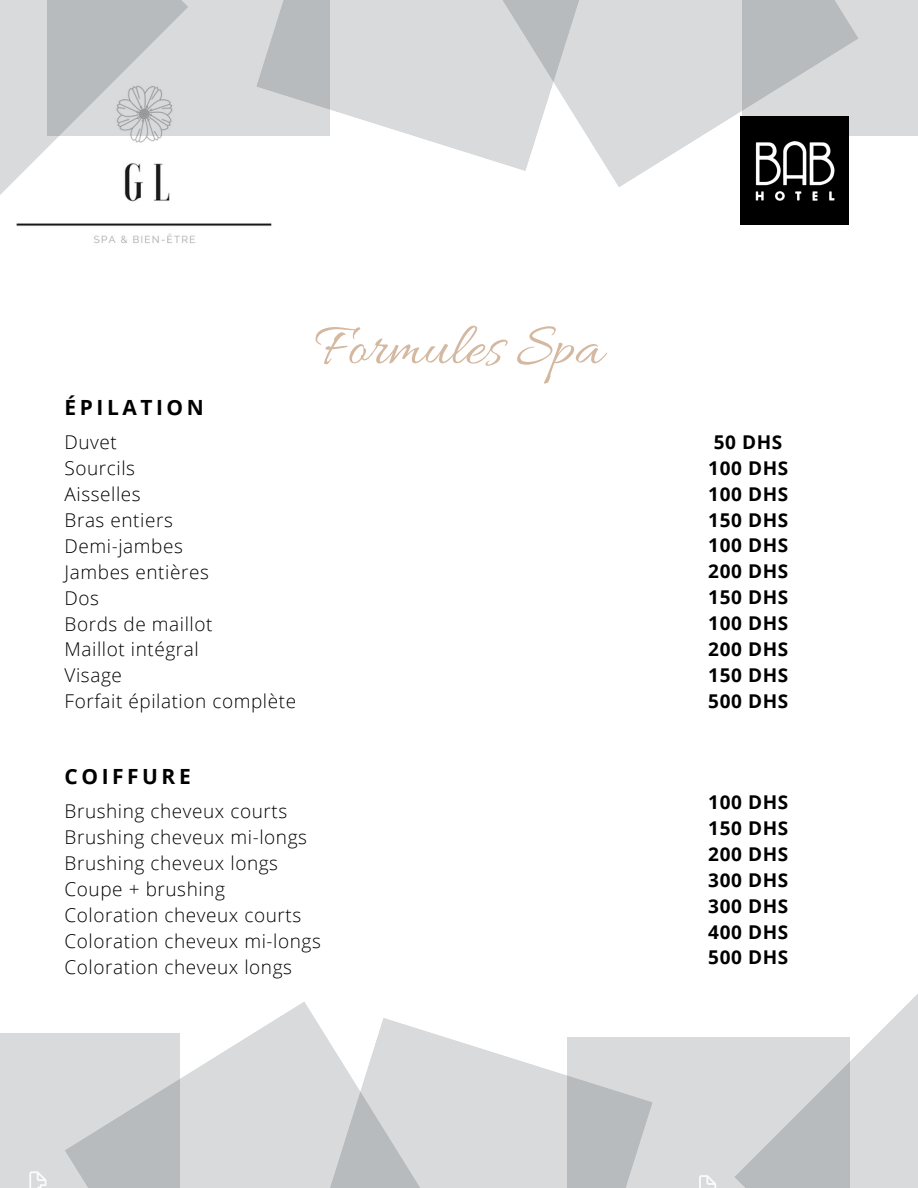
<style>
.page{position:relative;width:918px;height:1188px;background:#fff}
.page>*{position:absolute;margin:0;border:0;box-sizing:border-box;transform-origin:0 0}
.t1{font:61.2px "Allura";color:#d4b8a0}
.t2{font:700 21px "Open Sans";letter-spacing:.17em;color:#000}
.t3{font:300 19.05px "Open Sans";letter-spacing:.03em;color:#000}
.t4{font:700 19.05px "Open Sans";letter-spacing:.03em;color:#000}
</style>
<div class="page">
<div style="left:0;top:1033px;width:180px;height:155px;background:#d8dadb"></div>
<svg style="left:29px;top:1171px;width:18px;height:17px"></svg>
<svg style="left:65px;top:1002px;width:249px;height:186px;fill:#d8dadb"></svg>
<svg style="left:293px;top:1018px;width:274px;height:170px;fill:#d8dadb"></svg>
<svg style="left:567px;top:1037px;width:167px;height:151px;background:#ced0d2"></svg>
<svg style="left:699px;top:1175px;width:17px;height:13px"></svg>
<svg style="left:734px;top:994px;width:184px;height:194px"></svg>
<img style="left:16px;top:223px;width:256px;height:21px">
<div style="left:742px;top:0;width:176px;height:136px;background:#d8dadb"></div>
<svg style="left:609px;top:0;width:249px;height:188px;fill:#d8dadb"></svg>
<svg style="left:330px;top:0;width:286px;height:171px;fill:#d8dadb"></svg>
<svg style="left:188px;top:0;width:142px;height:136px;background:#cdd0d1"></svg>
<svg style="left:0;top:0;width:188px;height:202px"></svg>
<img style="left:741px;top:117px;width:108px;height:108px">
<p class="t2" style="left:65px;top:393px;width:141px">ÉPILATION</p>
<p class="t3" style="left:65px;top:429px;width:54px">Duvet</p>
<p class="t3" style="left:65px;top:455px;width:72px">Sourcils</p>
<p class="t3" style="left:65px;top:481px;width:78px">Aisselles</p>
<p class="t3" style="left:65px;top:507px;width:110px">Bras entiers</p>
<p class="t3" style="left:65px;top:533px;width:120px">Demi-jambes</p>
<p class="t3" style="left:65px;top:559px;width:146px">Jambes entières</p>
<p class="t3" style="left:65px;top:584px;width:36px">Dos</p>
<p class="t3" style="left:65px;top:610px;width:149px">Bords de maillot</p>
<p class="t3" style="left:65px;top:636px;width:136px">Maillot intégral</p>
<p class="t3" style="left:65px;top:662px;width:59px">Visage</p>
<p class="t3" style="left:65px;top:688px;width:233px">Forfait épilation complète</p>
<p class="t1" style="left:315px;top:313px;width:290px">Formules Spa</p>
<p class="t2" style="left:65px;top:762px;width:128px">COIFFURE</p>
<p class="t3" style="left:65px;top:798px;width:224px">Brushing cheveux courts</p>
<p class="t3" style="left:65px;top:824px;width:244px">Brushing cheveux mi-longs</p>
<p class="t3" style="left:65px;top:850px;width:215px">Brushing cheveux longs</p>
<p class="t3" style="left:65px;top:876px;width:162px">Coupe + brushing</p>
<p class="t3" style="left:65px;top:901px;width:238px">Coloration cheveux courts</p>
<p class="t3" style="left:65px;top:927px;width:258px">Coloration cheveux mi-longs</p>
<p class="t3" style="left:65px;top:953px;width:229px">Coloration cheveux longs</p>
<p class="t4" style="left:714px;top:429px;width:70px">50 DHS</p>
<p class="t4" style="left:708px;top:454px;width:81px">100 DHS</p>
<p class="t4" style="left:708px;top:480px;width:81px">100 DHS</p>
<p class="t4" style="left:708px;top:506px;width:81px">150 DHS</p>
<p class="t4" style="left:708px;top:532px;width:81px">100 DHS</p>
<p class="t4" style="left:708px;top:558px;width:81px">200 DHS</p>
<p class="t4" style="left:708px;top:584px;width:81px">150 DHS</p>
<p class="t4" style="left:708px;top:610px;width:81px">100 DHS</p>
<p class="t4" style="left:708px;top:636px;width:81px">200 DHS</p>
<p class="t4" style="left:708px;top:661px;width:81px">150 DHS</p>
<p class="t4" style="left:708px;top:687px;width:81px">500 DHS</p>
<p class="t4" style="left:708px;top:789px;width:81px">100 DHS</p>
<p class="t4" style="left:708px;top:815px;width:81px">150 DHS</p>
<p class="t4" style="left:708px;top:841px;width:81px">200 DHS</p>
<p class="t4" style="left:708px;top:866px;width:81px">300 DHS</p>
<p class="t4" style="left:708px;top:892px;width:81px">300 DHS</p>
<p class="t4" style="left:708px;top:918px;width:81px">400 DHS</p>
<p class="t4" style="left:708px;top:944px;width:81px">500 DHS</p>
</div>
